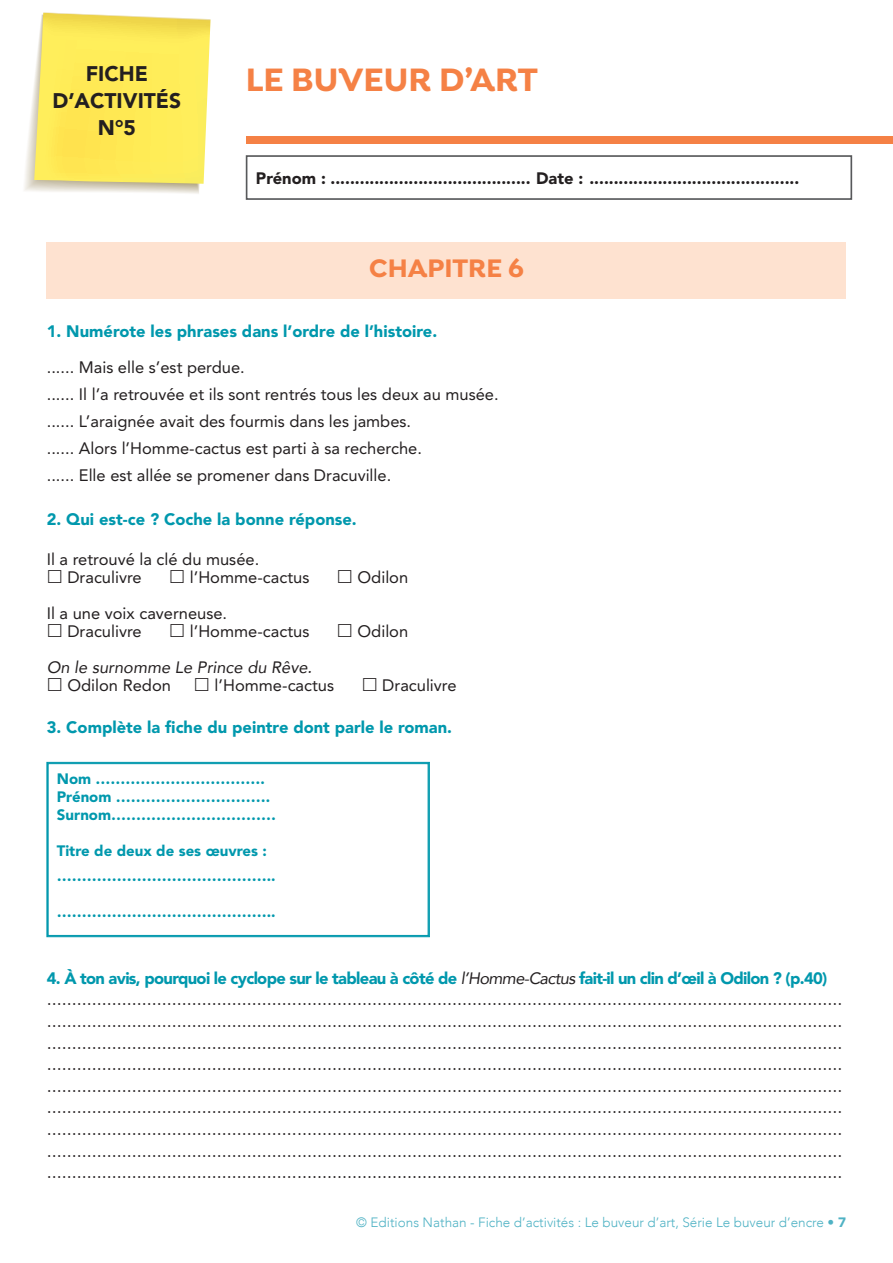
<style>
.page{position:relative;width:893px;height:1263px;background:#fff}
.page>*{position:absolute;margin:0;border:0;box-sizing:border-box;transform-origin:0 0}
.t1{font:700 34.5px "Isidora";color:#f58145}
.t2{font:700 27px "Isidora";color:#f58145}
.t3{font:900 21px/27px "Avenir LT Std";color:#231f20;text-align:center}
.t4{font:18px/21.6px "Avenir";color:#231f20;text-align:justify}
.t5{font:16.5px/27px "Avenir LT Std";color:#231f20}
.t6{font:900 16.5px "Avenir LT Std";color:#0098ad}
.t7{font:900 16.5px "Avenir LT Std";color:#231f20}
.t8{font:900 16.5px "Avenir LT Std";letter-spacing:-.04em;color:#0098ad}
.t9{font:italic 16.5px "Avenir";color:#231f20}
.t10{font:900 15px/18px "Avenir LT Std";color:#0098ad}
.t11{font:300 13.5px "Avenir";color:#4fb2c4}
.s1{font-family:"Avenir";font-weight:400;font-style:italic;color:#231f20}
.s2{font-family:"Avenir LT Std";font-weight:900}
</style>
<div class="page">
<svg style="left:24px;top:12px;width:187px;height:182px;background:#fae970"></svg>
<div style="left:246px;top:155px;width:606px;height:45px;border:2px solid #58595b"></div>
<div style="left:246px;top:136px;width:647px;height:8px;background:#f58145"></div>
<div style="left:47px;top:242px;width:799px;height:57px;background:#fee2d0"></div>
<svg style="left:47px;top:762px;width:383px;height:175px"></svg>
<div style="left:48px;top:763px;width:380px;height:172px;border:1px solid #0098ad"></div>
<p class="t3" style="left:52px;top:60px;width:130px">FICHE<br>D’ACTIVITÉS<br>N°5</p>
<h1 class="t1" style="left:246px;top:58px;width:294px">LE BUVEUR D’ART</h1>
<p class="t7" style="left:256px;top:168px;width:545px">Prénom : ......................................... Date : ...........................................</p>
<h2 class="t2" style="left:369px;top:251px;width:156px">CHAPITRE 6</h2>
<p class="t6" style="left:47px;top:321px;width:392px">1. Numérote les phrases dans l’ordre de l’histoire.</p>
<p class="t5" style="left:47px;top:353px;width:453px">...... Mais elle s’est perdue.<br>...... Il l’a retrouvée et ils sont rentrés tous les deux au musée. ...... L’araignée avait des fourmis dans les jambes.<br>...... Alors l’Homme-cactus est parti à sa recherche.<br>...... Elle est allée se promener dans Dracuville.</p>
<p class="t6" style="left:47px;top:509px;width:312px">2. Qui est-ce ? Coche la bonne réponse.</p>
<p class="t5" style="left:67px;top:550px;width:193px;line-height:18px;text-indent:-21px">Il a retrouvé la clé du musée.<br>Draculivre</p>
<p class="t5" style="left:190px;top:564px;width:121px">l’Homme-cactus</p>
<p class="t5" style="left:358px;top:564px;width:52px">Odilon</p>
<p class="t5" style="left:67px;top:604px;width:161px;line-height:18px;text-indent:-21px">Il a une voix caverneuse.<br>Draculivre</p>
<p class="t5" style="left:190px;top:618px;width:121px">l’Homme-cactus</p>
<p class="t5" style="left:358px;top:618px;width:52px">Odilon</p>
<p class="t9" style="left:47px;top:657px;width:267px">On le surnomme Le Prince du Rêve.</p>
<p class="t5" style="left:67px;top:672px;width:105px">Odilon Redon</p>
<p class="t5" style="left:215px;top:672px;width:121px">l’Homme-cactus</p>
<p class="t5" style="left:382px;top:672px;width:76px">Draculivre</p>
<p class="t6" style="left:47px;top:717px;width:407px">3. Complète la fiche du peintre dont parle le roman.</p>
<p class="t10" style="left:57px;top:769px;width:221px">Nom …………………………….<br>Prénom ………………………….<br>Surnom……………………………</p>
<p class="t10" style="left:57px;top:837px;width:220px;line-height:25.5px">Titre de deux de ses œuvres : ……………………………………..</p>
<p class="t10" style="left:57px;top:903px;width:220px">……………………………………..</p>
<p class="t8" style="left:47px;top:968px;width:782px">4. À ton avis, pourquoi le cyclope sur le tableau à côté de <span class="s1">l’Homme-Cactus</span> fait-il un clin d’œil à Odilon ? (p.40)</p>
<p class="t4" style="left:47px;top:989px;width:797px">............................................................................................................................................................... ............................................................................................................................................................... ............................................................................................................................................................... ............................................................................................................................................................... ............................................................................................................................................................... ............................................................................................................................................................... ............................................................................................................................................................... ............................................................................................................................................................... ...............................................................................................................................................................</p>
<p class="t11" style="left:356px;top:1214px;width:491px">© Editions Nathan - Fiche d’activités : Le buveur d’art, Série Le buveur d’encre • <span class="s2">7</span></p>
</div>
